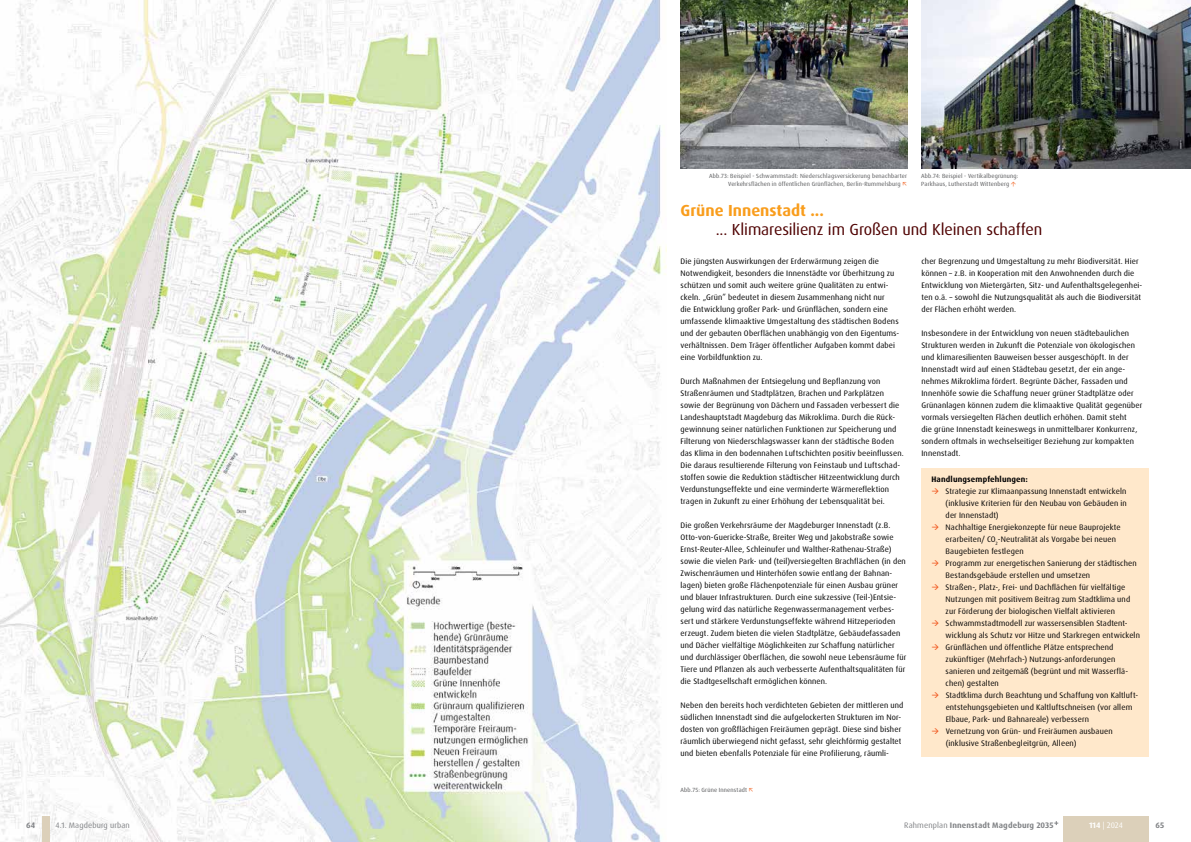
<style>
.page{position:relative;width:1191px;height:842px;background:#fff}
.page>*{position:absolute;margin:0;border:0;box-sizing:border-box;transform-origin:0 0}
.t1{font:16px "Dax Pro";letter-spacing:-.005em;color:#4e0000}
.t2{font:700 16px "Dax Pro";color:#f99d1c}
.t3{font:8px/12px "Dax Pro";letter-spacing:.015em;color:#000}
.t4{font:700 8px "Dax Pro";letter-spacing:.015em;color:#808285}
.t5{font:700 8px "Dax Pro";letter-spacing:.02em;color:#000}
.t6{font:8px "Dax Pro";letter-spacing:.015em;color:#808285}
.t7{font:8px "Dax Pro";color:#fff}
.t8{font:6px/8px "Dax Pro";letter-spacing:.025em;color:#58595b}
.s1{font-weight:400}
.s2{font-weight:700}
</style>
<div class="page">
<img style="left:0;top:0;width:666px;height:842px">
<div style="left:1063px;top:816px;width:85px;height:26px;background:#dcd0ba"></div>
<div style="left:43px;top:816px;width:7px;height:26px;background:#dcd0ba"></div>
<svg style="left:1054px;top:821px;width:4px;height:4px"></svg>
<div style="left:921px;top:468px;width:227px;height:288px;background:#ffe8cb"></div>
<img style="left:680px;top:0;width:227px;height:168px">
<img style="left:921px;top:0;width:270px;height:168px">
<p class="t8" style="left:728px;top:172px;width:180px;text-indent:-19px">Abb.73: Beispiel - Schwammstadt: Niederschlagsversickerung benachbarter<br>Verkehrsflächen in öffentlichen Grünflächen, Berlin-Rummelsburg</p>
<p class="t8" style="left:921px;top:172px;width:99px">Abb.74: Beispiel - Vertikalbegrünung:<br>Parkhaus, Lutherstadt Wittenberg</p>
<h1 class="t2" style="left:680px;top:200px;width:145px">Grüne Innenstadt ...</h1>
<h1 class="t1" style="left:716px;top:219px;width:328px">... Klimaresilienz im Großen und Kleinen schaffen</h1>
<p class="t3" style="left:680px;top:255px;width:220px">Die jüngsten Auswirkungen der Erderwärmung zeigen die Notwendigkeit, besonders die Innenstädte vor Überhitzung zu schützen und somit auch weitere grüne Qualitäten zu entwi&shy;ckeln. „Grün” bedeutet in diesem Zusammenhang nicht nur<br>die Entwicklung großer Park- und Grünflächen, sondern eine umfassende klimaaktive Umgestaltung des städtischen Bodens und der gebauten Oberflächen unabhängig von den Eigentums&shy;verhältnissen. Dem Träger öffentlicher Aufgaben kommt dabei eine Vorbildfunktion zu.</p>
<p class="t3" style="left:680px;top:375px;width:225px">Durch Maßnahmen der Entsiegelung und Bepflanzung von Straßenräumen und Stadtplätzen, Brachen und Parkplätzen sowie der Begrünung von Dächern und Fassaden verbessert die Landeshauptstadt Magdeburg das Mikroklima. Durch die Rück&shy;gewinnung seiner natürlichen Funktionen zur Speicherung und Filterung von Niederschlagswasser kann der städtische Boden das Klima in den bodennahen Luftschichten positiv beeinflussen.<br>Die daraus resultierende Filterung von Feinstaub und Luftschad&shy;stoffen sowie die Reduktion städtischer Hitzeentwicklung durch Verdunstungseffekte und eine verminderte Wärmereflektion tragen in Zukunft zu einer Erhöhung der Lebensqualität bei.</p>
<p class="t3" style="left:680px;top:519px;width:227px">Die großen Verkehrsräume der Magdeburger Innenstadt (z.B.<br>Otto-von-Guericke-Straße, Breiter Weg und Jakobstraße sowie Ernst-Reuter-Allee, Schleinufer und Walther-Rathenau-Straße) sowie die vielen Park- und (teil)versiegelten Brachflächen (in den Zwischenräumen und Hinterhöfen sowie entlang der Bahnan&shy;lagen) bieten große Flächenpotenziale für einen Ausbau grüner und blauer Infrastrukturen. Durch eine sukzessive (Teil-)Entsie&shy;gelung wird das natürliche Regenwassermanagement verbes&shy;sert und stärkere Verdunstungseffekte während Hitzeperioden erzeugt. Zudem bieten die vielen Stadtplätze, Gebäudefassaden und Dächer vielfältige Möglichkeiten zur Schaffung natürlicher und durchlässiger Oberflächen, die sowohl neue Lebensräume für Tiere und Pflanzen als auch verbesserte Aufenthaltsqualitäten für die Stadtgesellschaft ermöglichen können.</p>
<p class="t3" style="left:680px;top:699px;width:224px">Neben den bereits hoch verdichteten Gebieten der mittleren und südlichen Innenstadt sind die aufgelockerten Strukturen im Nor&shy;dosten von großflächigen Freiräumen geprägt. Diese sind bisher räumlich überwiegend nicht gefasst, sehr gleichförmig gestaltet und bieten ebenfalls Potenziale für eine Profilierung, räumli-</p>
<p class="t8" style="left:680px;top:786px;width:68px">Abb.75: Grüne Innenstadt</p>
<p class="t3" style="left:921px;top:255px;width:222px">cher Begrenzung und Umgestaltung zu mehr Biodiversität. Hier können – z.B. in Kooperation mit den Anwohnenden durch die Entwicklung von Mietergärten, Sitz- und Aufenthaltsgelegenhei&shy;ten o.ä. – sowohl die Nutzungsqualität als auch die Biodiversität der Flächen erhöht werden.</p>
<p class="t3" style="left:921px;top:327px;width:222px">Insbesondere in der Entwicklung von neuen städtebaulichen Strukturen werden in Zukunft die Potenziale von ökologischen und klimaresilienten Bauweisen besser ausgeschöpft. In der Innenstadt wird auf einen Städtebau gesetzt, der ein ange&shy;nehmes Mikroklima fördert. Begrünte Dächer, Fassaden und Innenhöfe sowie die Schaffung neuer grüner Stadtplätze oder Grünanlagen können zudem die klimaaktive Qualität gegenüber vormals versiegelten Flächen deutlich erhöhen. Damit steht<br>die grüne Innenstadt keineswegs in unmittelbarer Konkurrenz, sondern oftmals in wechselseitiger Beziehung zur kompakten Innenstadt.</p>
<p class="t5" style="left:931px;top:474px;width:98px">Handlungsempfehlungen:</p>
<p class="t3" style="left:945px;top:486px;width:196px">Strategie zur Klimaanpassung Innenstadt entwickeln (inklusive Kriterien für den Neubau von Gebäuden in der Innenstadt)<br>Nachhaltige Energiekonzepte für neue Bauprojekte erarbeiten/ CO<sub>2</sub>-Neutralität als Vorgabe bei neuen Baugebieten festlegen<br>Programm zur energetischen Sanierung der städtischen Bestandsgebäude erstellen und umsetzen<br>Straßen-, Platz-, Frei- und Dachflächen für vielfältige Nutzungen mit positivem Beitrag zum Stadtklima und zur Förderung der biologischen Vielfalt aktivieren Schwammstadtmodell zur wassersensiblen Stadtent&shy;wicklung als Schutz vor Hitze und Starkregen entwickeln Grünflächen und öffentliche Plätze entsprechend zukünftiger (Mehrfach-) Nutzungs-anforderungen sanieren und zeitgemäß (begrünt und mit Wasserflä&shy;chen) gestalten<br>Stadtklima durch Beachtung und Schaffung von Kaltluft&shy;entstehungsgebieten und Kaltluftschneisen (vor allem Elbaue, Park- und Bahnareale) verbessern<br>Vernetzung von Grün- und Freiräumen ausbauen (inklusive Straßenbegleitgrün, Alleen)</p>
<p class="t4" style="left:26px;top:820px;width:11px">64</p>
<p class="t6" style="left:56px;top:820px;width:76px">4.1. Magdeburg urban</p>
<p class="t4" style="left:904px;top:820px;width:151px"><span class="s1">Rahmenplan</span> Innenstadt Magdeburg 2035</p>
<p class="t7" style="left:1089px;top:820px;width:35px"><span class="s2">114</span> | 2024</p>
<p class="t4" style="left:1155px;top:820px;width:10px">65</p>
</div>
